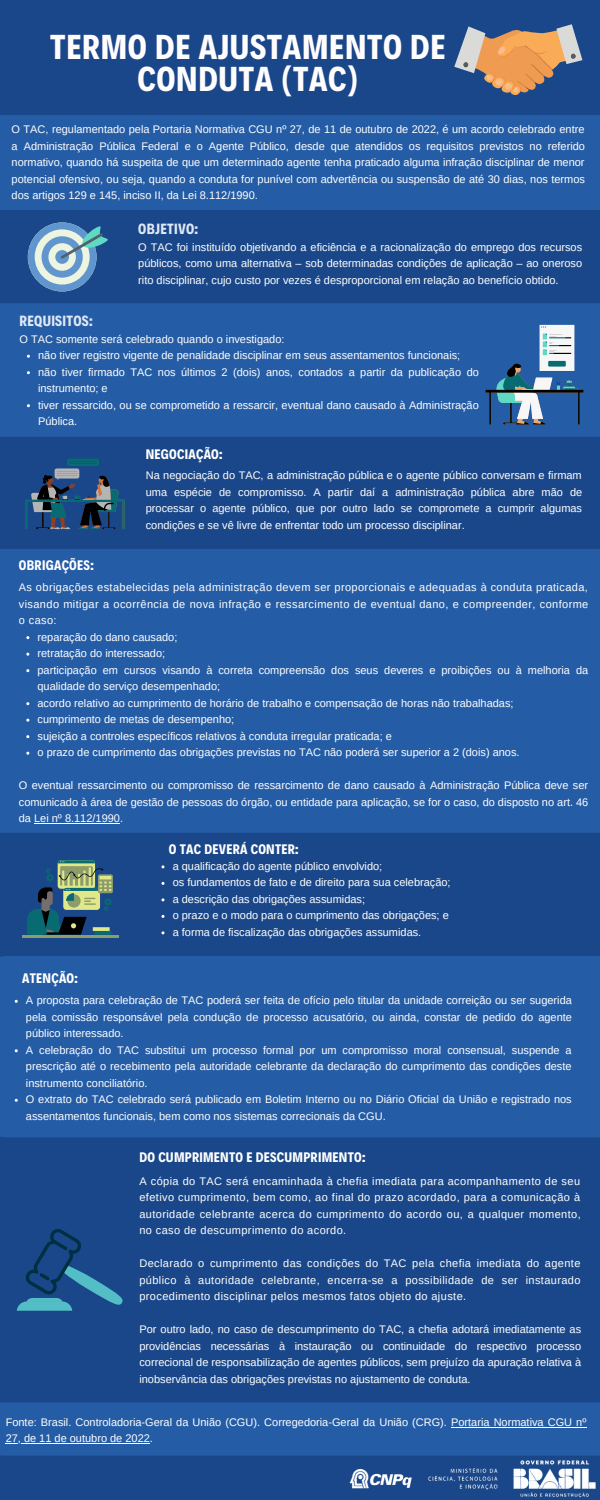
<style>
.page{position:relative;width:600px;height:1500px;background:#1a4789}
.page>*{position:absolute;margin:0;border:0;box-sizing:border-box;transform-origin:0 0}
.t1{font:700 35px/31.5px "Decalotype";letter-spacing:.02em;color:#fffcfd;text-align:center}
.t2{font:700 15px "Decalotype";letter-spacing:.02em;color:#dfe8f7}
.t3{font:700 14px "Decalotype";letter-spacing:.02em;color:#fff}
.t4{font:11px/16.5px "Arimo";color:#fff;text-align:justify}
</style>
<div class="page">
<div style="left:0;top:116px;width:600px;height:94px;background:#245ca6"></div>
<svg style="left:454px;top:24px;width:128px;height:71px"></svg>
<svg style="left:28px;top:222px;width:80px;height:69px"></svg>
<div style="left:0;top:303px;width:600px;height:134px;background:#245ca6"></div>
<svg style="left:485px;top:325px;width:99px;height:100px;background:#527daa"></svg>
<svg style="left:25px;top:459px;width:100px;height:70px"></svg>
<div style="left:0;top:549px;width:600px;height:284px;background:#245ca6"></div>
<hr style="left:34px;top:823px;width:86px;height:1px;background:#fff">
<hr style="left:22px;top:935px;width:97px;height:3px;background:#8d9c6b">
<svg style="left:27px;top:860px;width:86px;height:75px"></svg>
<div style="left:0;top:956px;width:600px;height:181px;background:#245ca6"></div>
<svg style="left:17px;top:1229px;width:106px;height:82px"></svg>
<div style="left:0;top:1402px;width:600px;height:54px;background:#245ca6"></div>
<img style="left:341px;top:1437px;width:259px;height:61px">
<hr style="left:451px;top:1427px;width:135px;height:1px;background:#fff">
<hr style="left:6px;top:1443px;width:144px;height:1px;background:#fff">
<p class="t1" style="left:50px;top:29px;width:397px">TERMO DE AJUSTAMENTO DE<br>CONDUTA (TAC)</p>
<p class="t4" style="left:12px;top:121px;width:575px">O TAC, regulamentado pela Portaria Normativa CGU nº 27, de 11 de outubro de 2022, é um acordo celebrado entre a Administração Pública Federal e o Agente Público, desde que atendidos os requisitos previstos no referido normativo, quando há suspeita de que um determinado agente tenha praticado alguma infração disciplinar de menor potencial ofensivo, ou seja, quando a conduta for punível com advertência ou suspensão de até 30 dias, nos termos dos artigos 129 e 145, inciso II, da Lei 8.112/1990.</p>
<p class="t2" style="left:138px;top:219px;width:61px">OBJETIVO:</p>
<p class="t4" style="left:138px;top:239px;width:445px">O TAC foi instituído objetivando a eficiência e a racionalização do emprego dos recursos públicos, como uma alternativa – sob determinadas condições de aplicação – ao oneroso rito disciplinar, cujo custo por vezes é desproporcional em relação ao benefício obtido.</p>
<p class="t2" style="left:19px;top:310px;width:75px">REQUISITOS:</p>
<p class="t4" style="left:38px;top:347px;width:424px">não tiver registro vigente de penalidade disciplinar em seus assentamentos funcionais;</p>
<p class="t4" style="left:38px;top:364px;width:442px">não tiver firmado TAC nos últimos 2 (dois) anos, contados a partir da publicação do instrumento; e</p>
<p class="t4" style="left:38px;top:397px;width:442px">tiver ressarcido, ou se comprometido a ressarcir, eventual dano causado à Administração<br>Pública.</p>
<p class="t4" style="left:19px;top:331px;width:267px">O TAC somente será celebrado quando o investigado:</p>
<p class="t3" style="left:19px;top:556px;width:76px">OBRIGAÇÕES:</p>
<p class="t3" style="left:146px;top:444px;width:78px">NEGOCIAÇÃO:</p>
<p class="t4" style="left:146px;top:467px;width:438px">Na negociação do TAC, a administração pública e o agente público conversam e firmam uma espécie de compromisso. A partir daí a administração pública abre mão de processar o agente público, que por outro lado se compromete a cumprir algumas condições e se vê livre de enfrentar todo um processo disciplinar.</p>
<p class="t4" style="left:19px;top:579px;width:571px">As obrigações estabelecidas pela administração devem ser proporcionais e adequadas à conduta praticada, visando mitigar a ocorrência de nova infração e ressarcimento de eventual dano, e compreender, conforme o caso:</p>
<p class="t4" style="left:38px;top:629px;width:141px">reparação do dano causado;</p>
<p class="t4" style="left:38px;top:645px;width:129px">retratação do interessado;</p>
<p class="t4" style="left:38px;top:662px;width:552px">participação em cursos visando à correta compreensão dos seus deveres e proibições ou à melhoria da qualidade do serviço desempenhado;</p>
<p class="t4" style="left:38px;top:695px;width:478px">acordo relativo ao cumprimento de horário de trabalho e compensação de horas não trabalhadas;</p>
<p class="t4" style="left:38px;top:711px;width:198px">cumprimento de metas de desempenho;</p>
<p class="t4" style="left:38px;top:728px;width:356px">sujeição a controles específicos relativos à conduta irregular praticada; e</p>
<p class="t4" style="left:38px;top:744px;width:484px">o prazo de cumprimento das obrigações previstas no TAC não poderá ser superior a 2 (dois) anos.</p>
<p class="t4" style="left:19px;top:777px;width:571px">O eventual ressarcimento ou compromisso de ressarcimento de dano causado à Administração Pública deve ser comunicado à área de gestão de pessoas do órgão, ou entidade para aplicação, se for o caso, do disposto no art. 46 da Lei nº 8.112/1990.</p>
<p class="t3" style="left:169px;top:840px;width:131px">O TAC DEVERÁ CONTER:</p>
<p class="t4" style="left:173px;top:858px;width:211px">a qualificação do agente público envolvido;</p>
<p class="t4" style="left:173px;top:874px;width:280px">os fundamentos de fato e de direito para sua celebração;</p>
<p class="t4" style="left:173px;top:891px;width:194px">a descrição das obrigações assumidas;</p>
<p class="t4" style="left:173px;top:907px;width:278px">o prazo e o modo para o cumprimento das obrigações; e</p>
<p class="t4" style="left:173px;top:924px;width:250px">a forma de fiscalização das obrigações assumidas.</p>
<p class="t3" style="left:22px;top:969px;width:57px">ATENÇÃO:</p>
<p class="t4" style="left:26px;top:992px;width:548px">A proposta para celebração de TAC poderá ser feita de ofício pelo titular da unidade correição ou ser sugerida pela comissão responsável pela condução de processo acusatório, ou ainda, constar de pedido do agente público interessado.</p>
<p class="t4" style="left:26px;top:1042px;width:547px">A celebração do TAC substitui um processo formal por um compromisso moral consensual, suspende a prescrição até o recebimento pela autoridade celebrante da declaração do cumprimento das condições deste instrumento conciliatório.</p>
<p class="t4" style="left:26px;top:1091px;width:547px">O extrato do TAC celebrado será publicado em Boletim Interno ou no Diário Oficial da União e registrado nos assentamentos funcionais, bem como nos sistemas correcionais da CGU.</p>
<p class="t3" style="left:139px;top:1147px;width:227px">DO CUMPRIMENTO E DESCUMPRIMENTO:</p>
<p class="t4" style="left:139px;top:1173px;width:443px">A cópia do TAC será encaminhada à chefia imediata para acompanhamento de seu efetivo cumprimento, bem como, ao final do prazo acordado, para a comunicação à autoridade celebrante acerca do cumprimento do acordo ou, a qualquer momento, no caso de descumprimento do acordo.</p>
<p class="t4" style="left:139px;top:1255px;width:443px">Declarado o cumprimento das condições do TAC pela chefia imediata do agente público à autoridade celebrante, encerra-se a possibilidade de ser instaurado procedimento disciplinar pelos mesmos fatos objeto do ajuste.</p>
<p class="t4" style="left:139px;top:1321px;width:443px">Por outro lado, no caso de descumprimento do TAC, a chefia adotará imediatamente as providências necessárias à instauração ou continuidade do respectivo processo correcional de responsabilização de agentes públicos, sem prejuízo da apuração relativa à inobservância das obrigações previstas no ajustamento de conduta.</p>
<p class="t4" style="left:6px;top:1414px;width:582px">Fonte: Brasil. Controladoria-Geral da União (CGU). Corregedoria-Geral da União (CRG). Portaria Normativa CGU nº<br>27, de 11 de outubro de 2022.</p>
</div>
